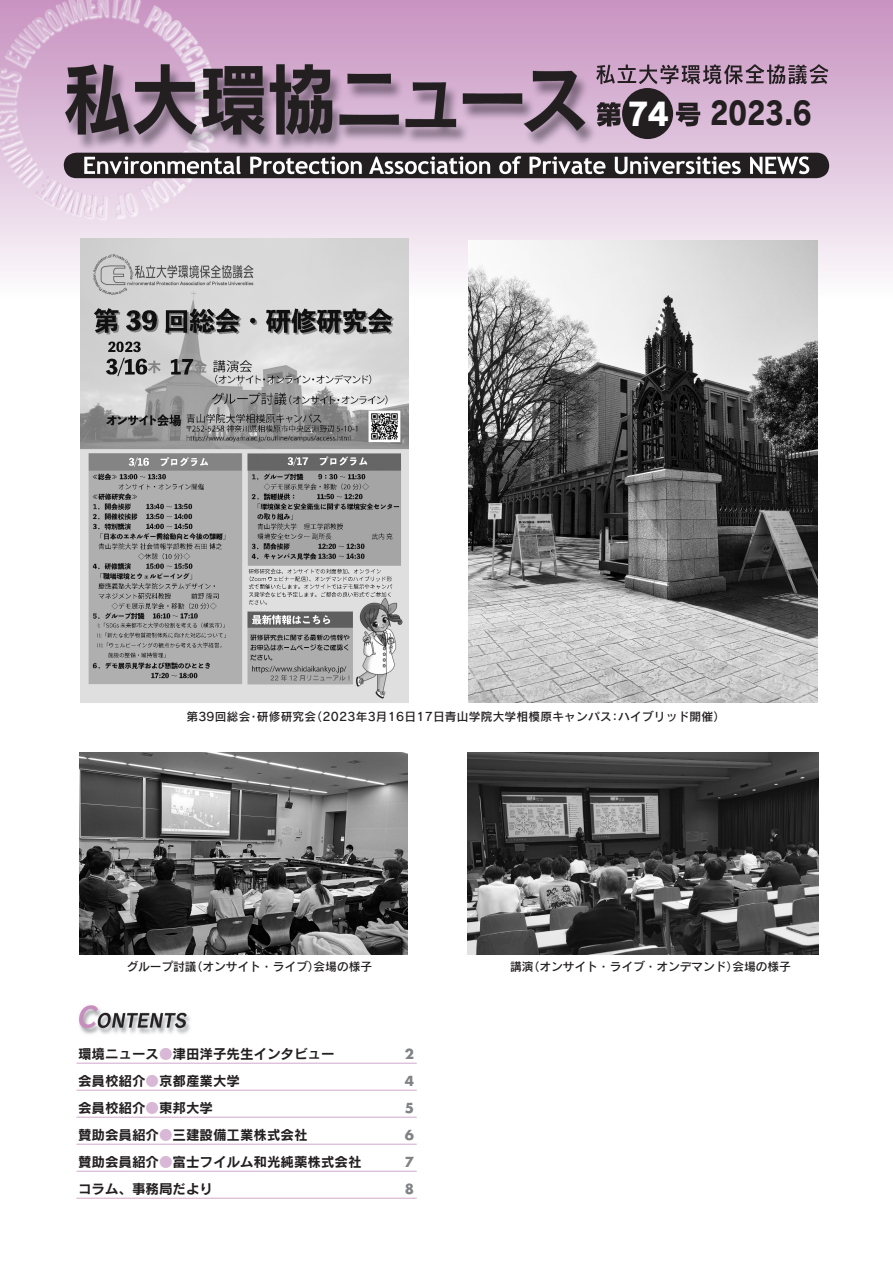
<style>
.page{position:relative;width:893px;height:1263px;background:#fff}
.page>*{position:absolute;margin:0;border:0;box-sizing:border-box;transform-origin:0 0}
.t1{font:31.2px "Rodin Pro EB";color:#231f20;scale:.86 1}
.t2{font:31.2px "Rodin Pro EB";color:#fff}
.t3{font:13.5px "Rodin Pro B";color:#231f20}
.t4{font:700 13.5px "Futura";color:#808285}
.t5{font:11.7px "Rodin Pro DB";letter-spacing:.02em;color:#231f20}
.t6{font:11.7px "Rodin Pro DB";color:#231f20}
.s1{color:#d9b7d6}
</style>
<div class="page">
<img style="left:0;top:0;width:893px;height:417px">
<div style="left:622px;top:88px;width:51px;height:51px;background:#231f20;border-radius:50%"></div>
<svg style="left:596px;top:64px;width:232px;height:21px;background:#94788f"></svg>
<div style="left:64px;top:153px;width:765px;height:25px;background:#231f20;border-radius:13px"></div>
<svg style="left:84px;top:156px;width:725px;height:18px"></svg>
<svg style="left:597px;top:102px;width:24px;height:24px"></svg>
<svg style="left:676px;top:103px;width:24px;height:23px"></svg>
<hr style="left:77px;top:1063px;width:340px;height:1px;background:#d4add0">
<hr style="left:77px;top:1090px;width:340px;height:1px;background:#d4add0">
<hr style="left:77px;top:1117px;width:340px;height:1px;background:#d4add0">
<hr style="left:77px;top:1144px;width:340px;height:1px;background:#d4add0">
<hr style="left:77px;top:1171px;width:340px;height:1px;background:#d4add0">
<hr style="left:77px;top:1198px;width:340px;height:1px;background:#d4add0">
<img style="left:79px;top:1005px;width:111px;height:29px">
<img style="left:468px;top:753px;width:351px;height:201px">
<img style="left:80px;top:753px;width:327px;height:201px">
<img style="left:80px;top:239px;width:328px;height:463px">
<img style="left:469px;top:240px;width:349px;height:463px">
<h1 class="t2" style="left:627px;top:92px;width:43px">74</h1>
<h1 class="t1" style="left:710px;top:91px;width:120px">2023.6</h1>
<p class="t5" style="left:186px;top:709px;width:540px">第39回総会・研修研究会（2023年3月16日17日青山学院大学相模原キャンパス：ハイブリッド開催）</p>
<p class="t6" style="left:126px;top:959px;width:247px">グループ討議（オンサイト・ライブ）会場の様子</p>
<p class="t6" style="left:510px;top:959px;width:282px">講演（オンサイト・ライブ・オンデマンド）会場の様子</p>
<p class="t3" style="left:78px;top:1045px;width:258px">環境ニュース<span class="s1">●</span>津田洋子先生インタビュー</p>
<p class="t4" style="left:405px;top:1045px;width:11px">2</p>
<p class="t3" style="left:78px;top:1072px;width:164px">会員校紹介<span class="s1">●</span>京都産業大学</p>
<p class="t4" style="left:405px;top:1072px;width:11px">4</p>
<p class="t3" style="left:78px;top:1099px;width:137px">会員校紹介<span class="s1">●</span>東邦大学</p>
<p class="t4" style="left:405px;top:1099px;width:11px">5</p>
<p class="t3" style="left:78px;top:1126px;width:231px">賛助会員紹介<span class="s1">●</span>三建設備工業株式会社</p>
<p class="t4" style="left:405px;top:1126px;width:11px">6</p>
<p class="t3" style="left:78px;top:1153px;width:285px">賛助会員紹介<span class="s1">●</span>富士フイルム和光純薬株式会社</p>
<p class="t4" style="left:405px;top:1153px;width:11px">7</p>
<p class="t3" style="left:78px;top:1180px;width:136px">コラム、事務局だより</p>
<p class="t4" style="left:405px;top:1180px;width:11px">8</p>
</div>
